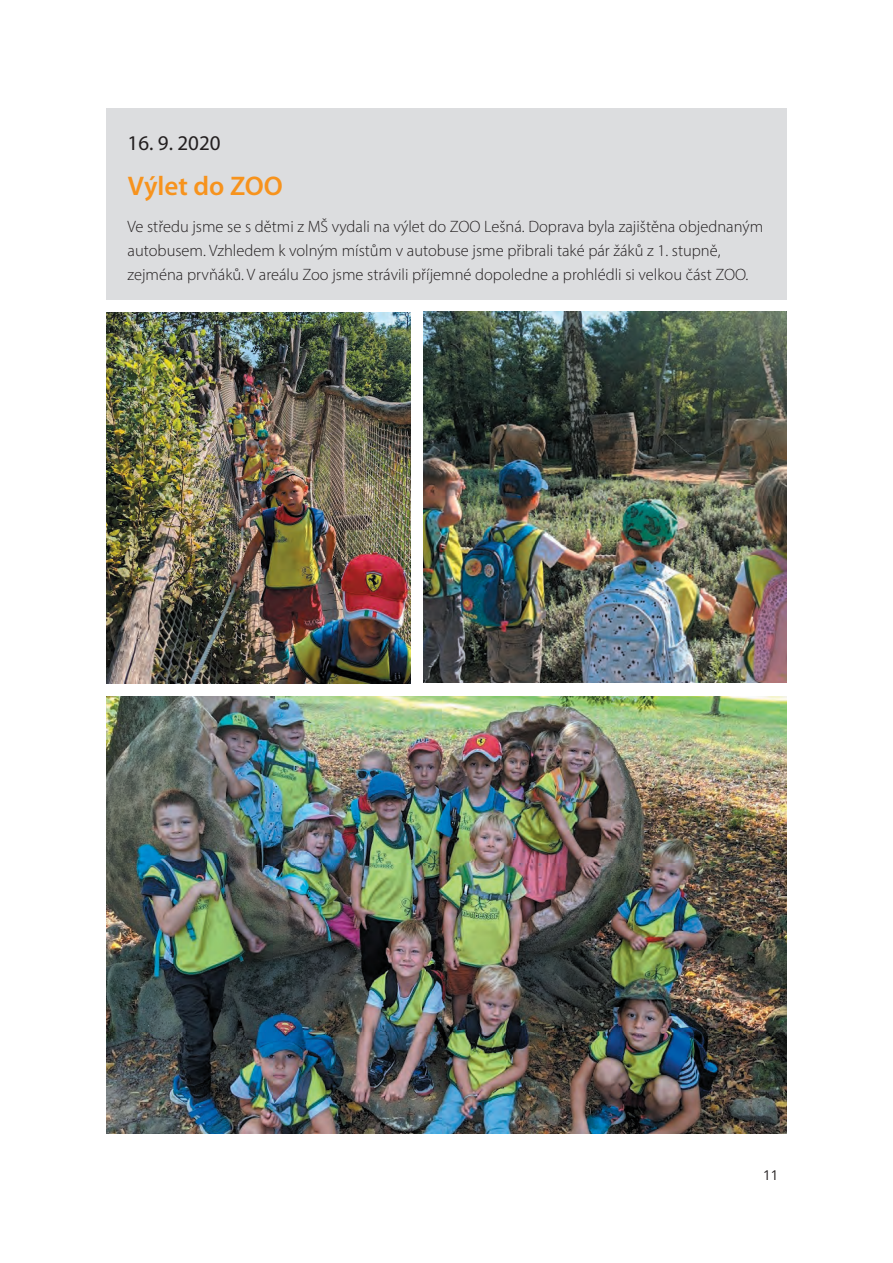
<style>
.page{position:relative;width:893px;height:1263px;background:#fff}
.page>*{position:absolute;margin:0;border:0;box-sizing:border-box;transform-origin:0 0}
.t1{font:600 27px "Myriad Pro";color:#f7931d}
.t2{font:21px "Myriad Pro";color:#231f20}
.t3{font:300 16.5px/24px "Myriad Pro";color:#231f20}
.t4{font:13.5px "Open Sans";color:#231f20}
</style>
<div class="page">
<div style="left:106px;top:108px;width:681px;height:192px;background:#dcdddf"></div>
<img style="left:106px;top:313px;width:304px;height:371px">
<img style="left:423px;top:311px;width:364px;height:371px">
<img style="left:106px;top:696px;width:681px;height:437px">
<p class="t2" style="left:128px;top:130px;width:95px">16. 9. 2020</p>
<h1 class="t1" style="left:128px;top:169px;width:156px">Výlet do ZOO</h1>
<p class="t3" style="left:128px;top:214px;width:637px">Ve středu jsme se s dětmi z MŠ vydali na výlet do ZOO Lešná. Doprava byla zajištěna objednaným autobusem. Vzhledem k volným místům v autobuse jsme přibrali také pár žáků z 1. stupně, zejména prvňáků. V areálu Zoo jsme strávili příjemné dopoledne a prohlédli si velkou část ZOO.</p>
<p class="t4" style="left:763px;top:1166px;width:17px">11</p>
</div>
